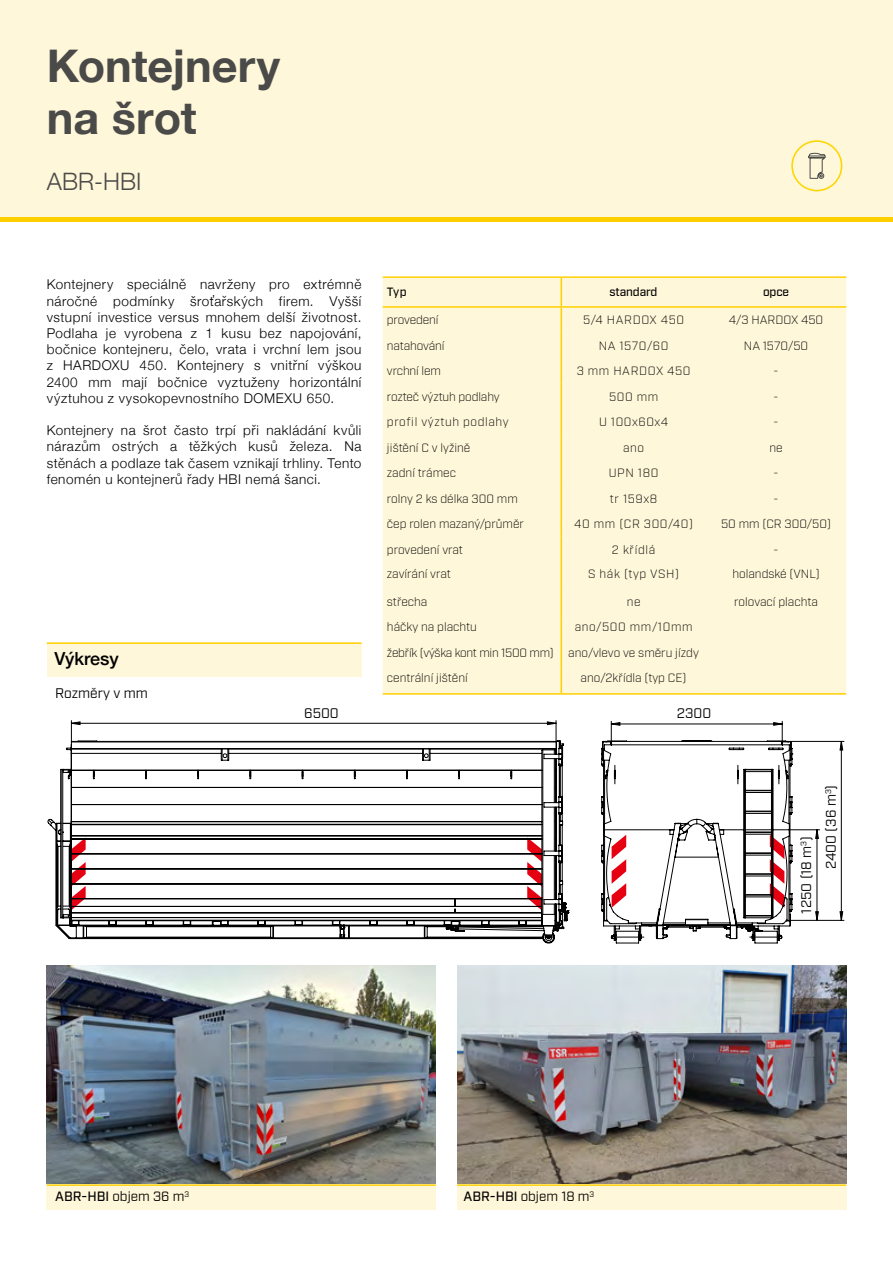
<style>
.page{position:relative;width:893px;height:1263px;background:#fff}
.page>*{position:absolute;margin:0;border:0;box-sizing:border-box;transform-origin:0 0}
.t1{font:700 45px/52.5px "Helvetica Neue";color:#4a4a49}
.t2{font:300 24px "Helvetica Neue";letter-spacing:.005em;color:#4a4a49}
.t3{font:500 18px "Helvetica Neue";color:#000}
.t4{font:13.95px "Industry";color:#000}
.t5{font:300 13.5px/16.2px "Helvetica Neue";letter-spacing:.04em;color:#000;text-align:justify}
.t6{font:13.5px "Industry";color:#000}
.t7{font:300 12px/25.5px "Industry";color:#000}
.t8{font:300 12px "Industry";letter-spacing:.05em;color:#000}
.t9{font:500 12px "Industry";letter-spacing:-.01em;color:#000}
.t10{font:300 12px "Industry";letter-spacing:.04em;color:#000}
.s1{font-weight:500}
</style>
<div class="page">
<img style="left:457px;top:965px;width:389px;height:219px">
<div style="left:0;top:0;width:893px;height:217px;background:#fff7d9"></div>
<hr style="left:0;top:217px;width:893px;height:4px;background:#ffcf00">
<div style="left:47px;top:642px;width:314px;height:34px;background:#fff7d9"></div>
<hr style="left:47px;top:642px;width:314px;height:2px;background:#ffcf00">
<div style="left:457px;top:1184px;width:389px;height:26px;background:#fff7d9"></div>
<hr style="left:457px;top:1184px;width:389px;height:2px;background:#ffcf00">
<svg style="left:791px;top:140px;width:51px;height:51px"></svg>
<img style="left:47px;top:965px;width:389px;height:219px">
<div style="left:47px;top:1184px;width:389px;height:26px;background:#fff7d9"></div>
<hr style="left:47px;top:1184px;width:389px;height:2px;background:#ffcf00">
<div style="left:383px;top:278px;width:463px;height:415px;background:#fff7d9"></div>
<hr style="left:383px;top:693px;width:178px;height:2px;background:#ffcf00">
<hr style="left:561px;top:693px;width:145px;height:2px;background:#ffcf00">
<hr style="left:706px;top:693px;width:140px;height:2px;background:#ffcf00">
<hr style="left:383px;top:276px;width:178px;height:2px;background:#ffcf00">
<hr style="left:561px;top:276px;width:145px;height:2px;background:#ffcf00">
<hr style="left:706px;top:276px;width:140px;height:2px;background:#ffcf00">
<hr style="left:383px;top:306px;width:178px;height:2px;background:#ffcf00">
<hr style="left:561px;top:306px;width:145px;height:2px;background:#ffcf00">
<hr style="left:706px;top:306px;width:140px;height:2px;background:#ffcf00">
<svg style="left:561px;top:278px;width:1px;height:284px"></svg>
<hr style="left:561px;top:562px;width:1px;height:30px;background:#ffcf00">
<svg style="left:561px;top:592px;width:1px;height:101px"></svg>
<hr style="left:790px;top:920px;width:54px;height:1px;background:#000">
<hr style="left:791px;top:741px;width:53px;height:1px;background:#000">
<hr style="left:790px;top:829px;width:30px;height:1px;background:#000">
<svg style="left:47px;top:740px;width:522px;height:203px"></svg>
<svg style="left:340px;top:925px;width:5px;height:14px"></svg>
<svg style="left:71px;top:721px;width:486px;height:20px"></svg>
<svg style="left:839px;top:741px;width:4px;height:180px"></svg>
<svg style="left:815px;top:829px;width:4px;height:92px"></svg>
<svg style="left:601px;top:721px;width:191px;height:222px"></svg>
<h1 class="t1" style="left:47px;top:41px;width:235px">Kontejnery na šrot</h1>
<h2 class="t2" style="left:47px;top:162px;width:96px">ABR-HBI</h2>
<p class="t5" style="left:47px;top:276px;width:316px">Kontejnery speciálně navrženy pro extrémně náročné podmínky šroťařských firem. Vyšší vstupní investice versus mnohem delší životnost.<br>Podlaha je vyrobena z 1 kusu bez napojování, bočnice kontejneru, čelo, vrata i vrchní lem jsou z HARDOXU 450. Kontejnery s vnitřní výškou 2400 mm mají bočnice vyztuženy horizontální výztuhou z vysokopevnostního DOMEXU 650.</p>
<p class="t5" style="left:47px;top:421px;width:316px">Kontejnery na šrot často trpí při nakládání kvůli nárazům ostrých a těžkých kusů železa. Na stěnách a podlaze tak časem vznikají trhliny. Tento fenomén u kontejnerů řady HBI nemá šanci.</p>
<h3 class="t3" style="left:54px;top:644px;width:66px">Výkresy</h3>
<p class="t4" style="left:55px;top:685px;width:94px">Rozměry v mm</p>
<p class="t4" style="left:304px;top:705px;width:36px">6500</p>
<p class="t9" style="left:387px;top:285px;width:21px">Typ</p>
<p class="t9" style="left:610px;top:285px;width:49px">standard</p>
<p class="t9" style="left:763px;top:285px;width:28px">opce</p>
<p class="t7" style="left:387px;top:307px;width:53px">provedení</p>
<p class="t8" style="left:583px;top:313px;width:103px">5/4 HARDOX 450</p>
<p class="t7" style="left:729px;top:307px;width:96px">4/3 HARDOX 450</p>
<p class="t7" style="left:387px;top:333px;width:59px">natahování</p>
<p class="t7" style="left:599px;top:333px;width:71px">NA 1570/60</p>
<p class="t7" style="left:744px;top:333px;width:66px">NA 1570/50</p>
<p class="t7" style="left:387px;top:358px;width:55px">vrchní lem</p>
<p class="t8" style="left:577px;top:364px;width:115px">3 mm HARDOX 450</p>
<p class="t7" style="left:774px;top:358px;width:6px">-</p>
<p class="t7" style="left:387px;top:384px;width:114px">rozteč výztuh podlahy</p>
<p class="t7" style="left:609px;top:384px;width:51px">500 mm</p>
<p class="t7" style="left:774px;top:384px;width:6px">-</p>
<p class="t8" style="left:387px;top:415px;width:123px">profil výztuh podlahy</p>
<p class="t10" style="left:599px;top:415px;width:71px">U 100x60x4</p>
<p class="t7" style="left:774px;top:409px;width:6px">-</p>
<p class="t7" style="left:387px;top:435px;width:85px">jištění C v lyžině</p>
<p class="t7" style="left:623px;top:435px;width:23px">ano</p>
<p class="t7" style="left:769px;top:435px;width:15px">ne</p>
<p class="t7" style="left:387px;top:460px;width:70px">zadní trámec</p>
<p class="t7" style="left:609px;top:460px;width:51px">UPN 180</p>
<p class="t7" style="left:774px;top:460px;width:6px">-</p>
<p class="t7" style="left:387px;top:486px;width:132px">rolny 2 ks délka 300 mm</p>
<p class="t7" style="left:610px;top:486px;width:49px">tr 159x8</p>
<p class="t7" style="left:774px;top:486px;width:6px">-</p>
<p class="t7" style="left:387px;top:511px;width:138px">čep rolen mazaný/průměr</p>
<p class="t8" style="left:574px;top:517px;width:120px">40 mm (CR 300/40)</p>
<p class="t7" style="left:721px;top:511px;width:111px">50 mm (CR 300/50)</p>
<p class="t7" style="left:387px;top:537px;width:78px">provedení vrat</p>
<p class="t7" style="left:612px;top:537px;width:45px">2 křídlá</p>
<p class="t7" style="left:774px;top:537px;width:6px">-</p>
<p class="t7" style="left:387px;top:561px;width:65px">zavírání vrat</p>
<p class="t8" style="left:588px;top:567px;width:92px">S hák (typ VSH)</p>
<p class="t7" style="left:732px;top:561px;width:89px">holandské (VNL)</p>
<p class="t7" style="left:387px;top:589px;width:42px">střecha</p>
<p class="t7" style="left:627px;top:589px;width:15px">ne</p>
<p class="t7" style="left:734px;top:589px;width:85px">rolovací plachta</p>
<p class="t7" style="left:387px;top:614px;width:91px">háčky na plachtu</p>
<p class="t7" style="left:387px;top:614px;width:313px;text-indent:188px">ano/500 mm/10mm žebřík (výška kont min 1500 mm) ano/vlevo ve směru jízdy centrální jištění</p>
<p class="t7" style="left:581px;top:665px;width:107px">ano/2křídla (typ CE)</p>
<p class="t4" style="left:677px;top:705px;width:36px">2300</p>
<p class="t4" style="left:798px;top:913px;width:79px;rotate:-90deg">1250 (18 m<sup>3</sup>)</p>
<p class="t4" style="left:823px;top:869px;width:86px;rotate:-90deg">2400 (36 m<sup>3</sup>)</p>
<p class="t6" style="left:55px;top:1189px;width:135px"><span class="s1">ABR-HBI</span> objem 36 m<sup>3</sup></p>
<p class="t6" style="left:463px;top:1189px;width:132px"><span class="s1">ABR-HBI</span> objem 18 m<sup>3</sup></p>
</div>
